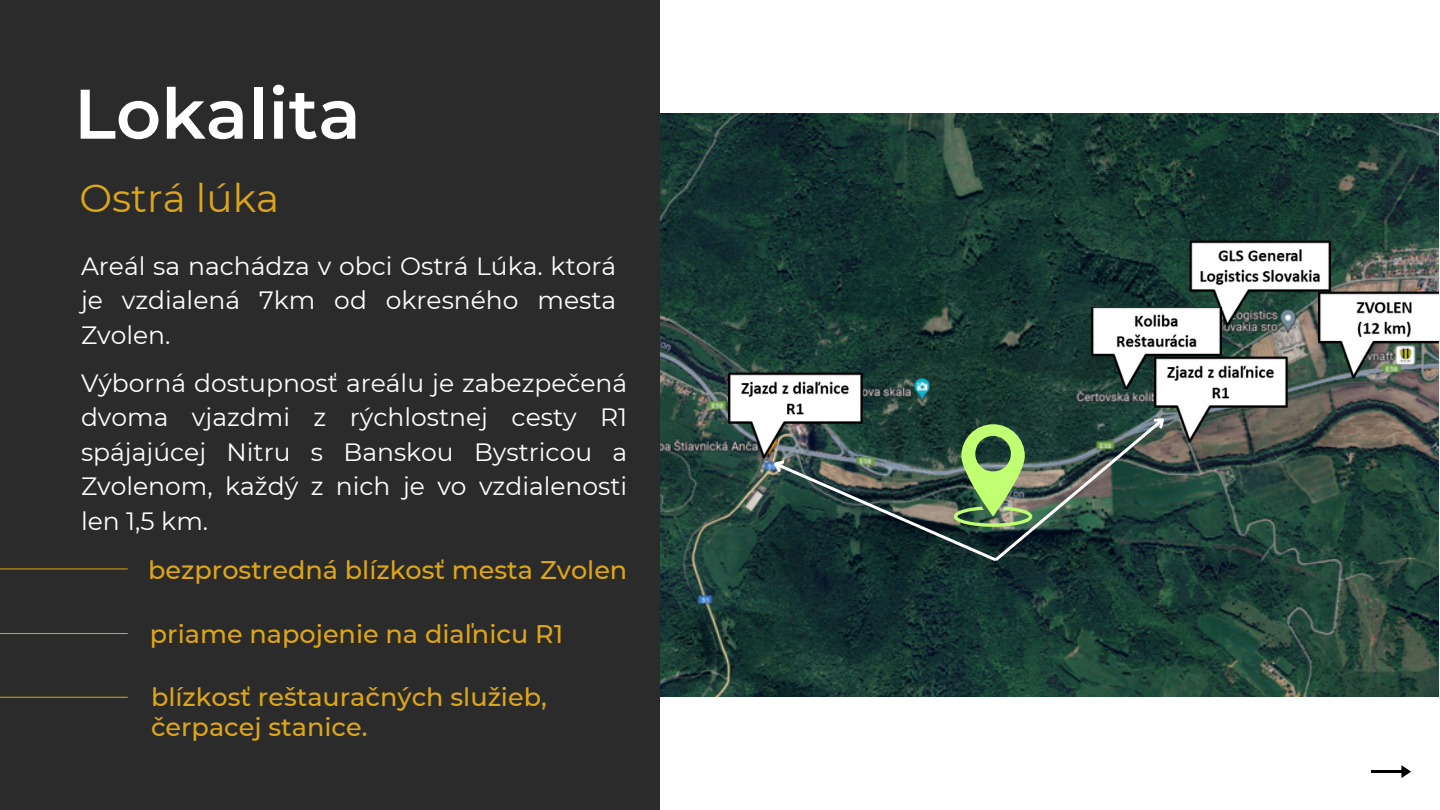
<style>
.page{position:relative;width:1440px;height:810px;background:#2b2b2b}
.page>*{position:absolute;margin:0;border:0;box-sizing:border-box;transform-origin:0 0}
.t1{font:600 70px "Montserrat";color:#fff}
.t2{font:39px "Montserrat";color:#dda619}
.t3{font:500 25.5px/29.9px "Montserrat";color:#dda619}
.t4{font:25px/34.5px "Montserrat";color:#fff;text-align:justify}
</style>
<div class="page">
<div style="left:661px;top:0;width:779px;height:810px;background:#fff"></div>
<img style="left:661px;top:113px;width:778px;height:584px">
<img style="left:1154px;top:356px;width:134px;height:86px">
<img style="left:729px;top:373px;width:134px;height:86px">
<img style="left:1189px;top:241px;width:141px;height:85px">
<img style="left:1091px;top:307px;width:130px;height:81px">
<img style="left:1319px;top:291px;width:120px;height:87px">
<img style="left:767px;top:410px;width:405px;height:154px">
<hr style="left:0;top:633px;width:128px;height:1px;background:#dda619">
<hr style="left:0;top:569px;width:128px;height:1px;background:#dda619">
<hr style="left:0;top:697px;width:128px;height:1px;background:#dda619">
<hr style="left:1371px;top:771px;width:32px;height:2px;background:#000">
<svg style="left:1389px;top:765px;width:22px;height:13px"></svg>
<p class="t1" style="left:74px;top:71px;width:288px">Lokalita</p>
<p class="t2" style="left:79px;top:174px;width:201px">Ostrá lúka</p>
<h3 class="t4" style="left:81px;top:248px;width:537px">Areál sa nachádza v obci Ostrá Lúka. ktorá je vzdialená 7km od okresného mesta Zvolen.</h3>
<h3 class="t4" style="left:81px;top:366px;width:548px">Výborná dostupnosť areálu je zabezpečená dvoma vjazdmi z rýchlostnej cesty R1 spájajúcej Nitru s Banskou Bystricou a Zvolenom, každý z nich je vo vzdialenosti len 1,5 km.</h3>
<h1 class="t3" style="left:148px;top:555px;width:481px">bezprostredná blízkosť mesta Zvolen</h1>
<p class="t3" style="left:150px;top:618px;width:415px">priame napojenie na diaľnicu R1</p>
<h2 class="t3" style="left:151px;top:682px;width:397px">blízkosť reštauračných služieb, čerpacej stanice.</h2>
</div>
